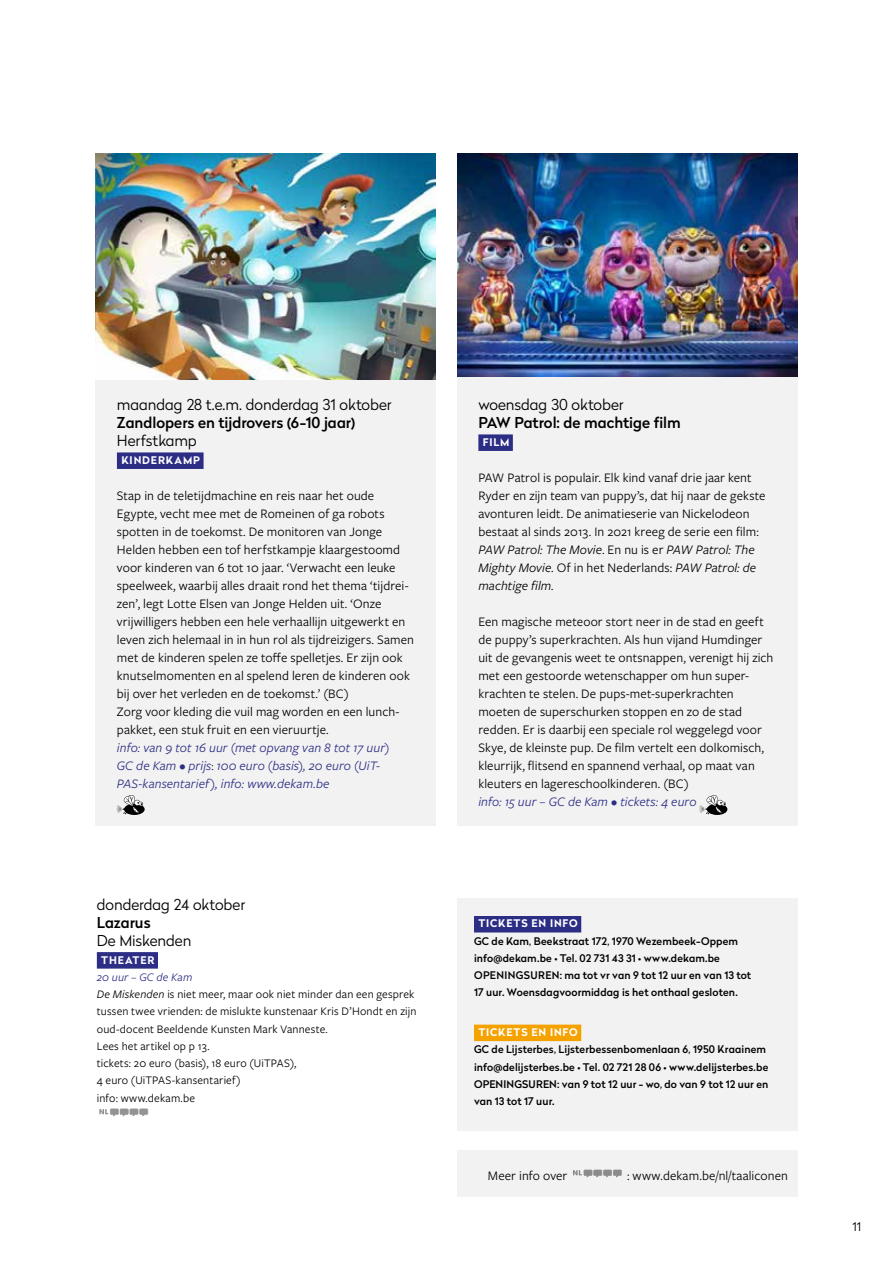
<style>
.page{position:relative;width:893px;height:1263px;background:#fff}
.page>*{position:absolute;margin:0;border:0;box-sizing:border-box;transform-origin:0 0}
.t1{font:300 15px "Radikal";letter-spacing:-.005em;color:#000}
.t2{font:500 15px "Radikal";color:#000}
.t3{font:13.5px/18px "Freight Sans Pro";letter-spacing:.01em;color:#000}
.t4{font:italic 13.5px/18px "Freight Sans Pro";letter-spacing:.005em;color:#2c2d84}
.t5{font:12px/17.2px "Freight Sans Pro";letter-spacing:.01em;color:#000}
.t6{font:300 12px "Radikal";color:#000}
.t7{font:500 10.5px/17.2px "Radikal";letter-spacing:.01em;color:#000}
.t8{font:700 10.5px "Radikal";letter-spacing:.085em;color:#fff}
.s1{font-style:normal;font-size:12px;color:#000}
.s2{font-style:italic;color:#2c2d84}
.s3{font-style:italic}
</style>
<div class="page">
<img style="left:457px;top:153px;width:340px;height:224px">
<div style="left:457px;top:1150px;width:340px;height:47px;background:#f2f2f2"></div>
<svg style="left:573px;top:1169px;width:49px;height:8px"></svg>
<div style="left:457px;top:898px;width:340px;height:233px;background:#f2f2f2"></div>
<div style="left:474px;top:916px;width:107px;height:16px;background:#2c2d84"></div>
<div style="left:474px;top:1024px;width:107px;height:17px;background:#f5a100"></div>
<div style="left:457px;top:377px;width:340px;height:449px;background:#f2f2f2"></div>
<div style="left:478px;top:434px;width:35px;height:17px;background:#2c2d84"></div>
<svg style="left:700px;top:795px;width:27px;height:20px"></svg>
<div style="left:96px;top:377px;width:340px;height:449px;background:#f2f2f2"></div>
<div style="left:117px;top:452px;width:87px;height:17px;background:#2c2d84"></div>
<svg style="left:117px;top:795px;width:28px;height:20px"></svg>
<img style="left:96px;top:153px;width:340px;height:227px">
<div style="left:97px;top:952px;width:61px;height:16px;background:#2c2d84"></div>
<svg style="left:99px;top:1108px;width:49px;height:8px"></svg>
<p class="t1" style="left:117px;top:394px;width:276px">maandag 28 t.e.m. donderdag 31 oktober</p>
<p class="t2" style="left:117px;top:412px;width:240px">Zandlopers en tijdrovers (6-10 jaar)</p>
<p class="t1" style="left:117px;top:430px;width:81px">Herfstkamp</p>
<p class="t8" style="left:121px;top:452px;width:80px">KINDERKAMP</p>
<p class="t3" style="left:117px;top:486px;width:298px">Stap in de teletijdmachine en reis naar het oude Egypte, vecht mee met de Romeinen of ga robots spotten in de toekomst. De monitoren van Jonge Helden hebben een tof herfstkampje klaargestoomd voor kinderen van 6 tot 10 jaar. ‘Verwacht een leuke speelweek, waarbij alles draait rond het thema ‘tijdrei&shy;zen’, legt Lotte Elsen van Jonge Helden uit. ‘Onze vrijwilligers hebben een hele verhaallijn uitgewerkt en leven zich helemaal in in hun rol als tijdreizigers. Samen met de kinderen spelen ze toffe spelletjes. Er zijn ook knutselmomenten en al spelend leren de kinderen ook bij over het verleden en de toekomst.’ (BC)<br>Zorg voor kleding die vuil mag worden en een lunch&shy;pakket, een stuk fruit en een vieruurtje.</p>
<p class="t4" style="left:117px;top:738px;width:274px">info: van 9 tot 16 uur (met opvang van 8 tot 17 uur)<br>GC de Kam • prijs<span class="s1">:</span> 100 euro (basis), 20 euro (UiT-<br>PAS-kansentarief), info: www.dekam.be</p>
<p class="t1" style="left:97px;top:894px;width:150px">donderdag 24 oktober</p>
<p class="t2" style="left:97px;top:911px;width:55px">Lazarus</p>
<p class="t1" style="left:97px;top:930px;width:96px">De Miskenden</p>
<p class="t8" style="left:101px;top:952px;width:55px">THEATER</p>
<p class="t5" style="left:97px;top:968px;width:321px"><span class="s2">20 uur – GC de Kam<br></span><span class="s3">De Miskenden</span> is niet meer, maar ook niet minder dan een gesprek tussen twee vrienden: de mislukte kunstenaar Kris D’Hondt en zijn oud-docent Beeldende Kunsten Mark Vanneste.<br>Lees het artikel op p 13.<br>tickets: 20 euro (basis), 18 euro (UiTPAS),<br>4 euro (UiTPAS-kansentarief)<br>info: www.dekam.be</p>
<p class="t1" style="left:478px;top:394px;width:147px">woensdag 30 oktober</p>
<p class="t2" style="left:478px;top:412px;width:204px">PAW Patrol: de machtige film</p>
<p class="t8" style="left:483px;top:434px;width:28px">FILM</p>
<p class="t3" style="left:478px;top:468px;width:289px">PAW Patrol is populair. Elk kind vanaf drie jaar kent Ryder en zijn team van puppy’s, dat hij naar de gekste avonturen leidt. De animatieserie van Nickelodeon bestaat al sinds 2013. In 2021 kreeg de serie een film:<br><span class="s3">PAW Patrol: The Movie</span>. En nu is er <span class="s3">PAW Patrol: The Mighty Movie</span>. Of in het Nederlands: <span class="s3">PAW Patrol: de machtige film.</span></p>
<p class="t3" style="left:478px;top:612px;width:297px">Een magische meteoor stort neer in de stad en geeft de puppy’s superkrachten. Als hun vijand Humdinger uit de gevangenis weet te ontsnappen, verenigt hij zich met een gestoorde wetenschapper om hun super&shy;krachten te stelen. De pups-met-superkrachten moeten de superschurken stoppen en zo de stad redden. Er is daarbij een speciale rol weggelegd voor Skye, de kleinste pup. De film vertelt een dolkomisch, kleurrijk, flitsend en spannend verhaal, op maat van kleuters en lagereschoolkinderen. (BC)</p>
<p class="t4" style="left:478px;top:792px;width:220px">info: 15 uur – GC de Kam • tickets: 4 euro</p>
<p class="t8" style="left:478px;top:916px;width:101px">TICKETS EN INFO</p>
<p class="t7" style="left:474px;top:932px;width:279px">GC de Kam, Beekstraat 172, 1970 Wezembeek-Oppem info@dekam.be • Tel. 02 731 43 31 • www.dekam.be OPENINGSUREN: ma tot vr van 9 tot 12 uur en van 13 tot 17 uur. Woensdagvoormiddag is het onthaal gesloten.</p>
<p class="t8" style="left:478px;top:1024px;width:101px">TICKETS EN INFO</p>
<p class="t7" style="left:474px;top:1041px;width:296px">GC de Lijsterbes, Lijsterbessenbomenlaan 6, 1950 Kraainem info@delijsterbes.be • Tel. 02 721 28 06 • www.delijsterbes.be OPENINGSUREN: van 9 tot 12 uur - wo, do van 9 tot 12 uur en van 13 tot 17 uur.</p>
<p class="t3" style="left:488px;top:1166px;width:81px">Meer info over</p>
<p class="t3" style="left:627px;top:1166px;width:162px">: www.dekam.be/nl/taaliconen</p>
<p class="t6" style="left:852px;top:1218px;width:10px">11</p>
</div>
